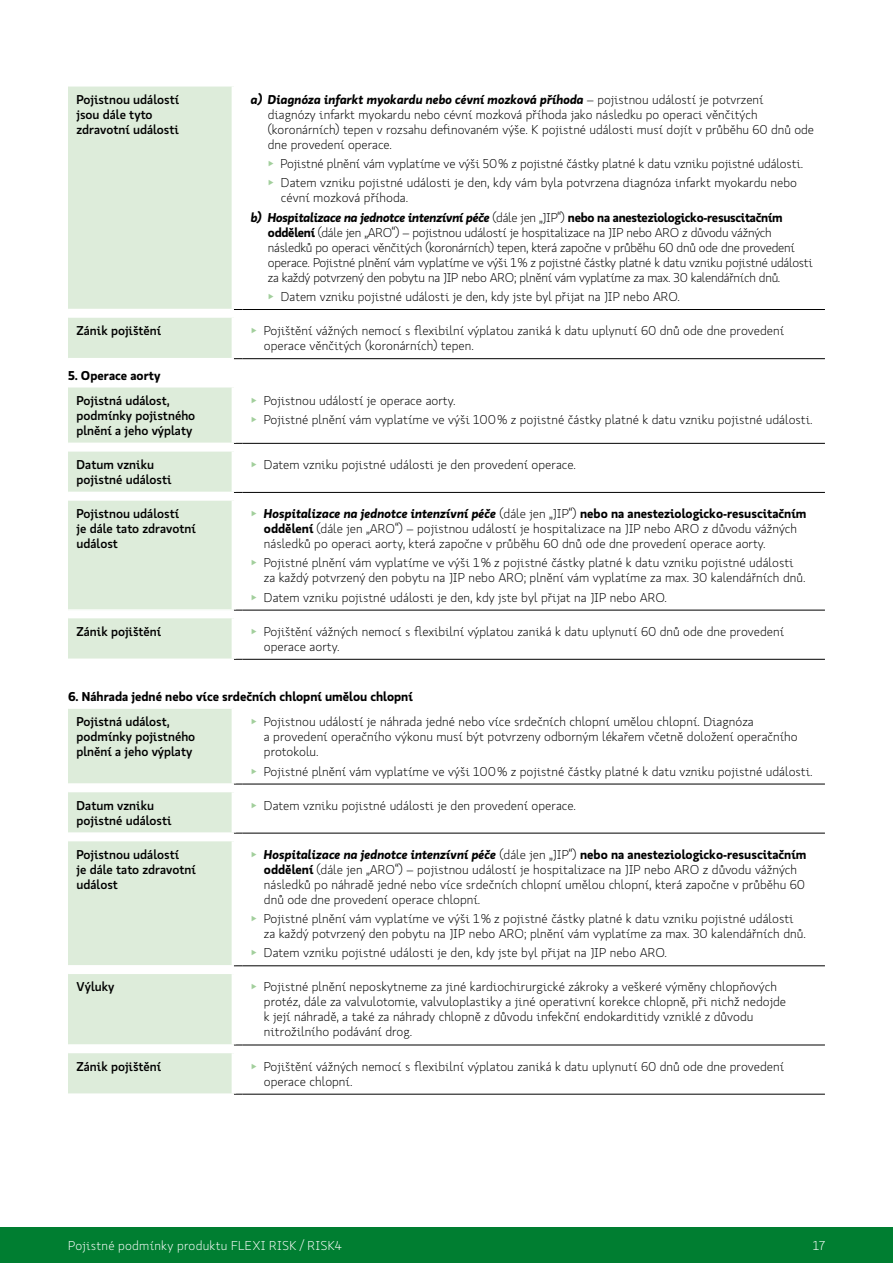
<style>
.page{position:relative;width:893px;height:1263px;background:#fff}
.page>*{position:absolute;margin:0;border:0;box-sizing:border-box;transform-origin:0 0}
.t1{font:300 12.75px/15px "Koop Pro";color:#000}
.t2{font:500 12.75px/15px "Koop Pro";color:#000}
.t3{font:300 12.75px/15px "Koop Pro";letter-spacing:-.02em;color:#000}
.t4{font:italic 700 12.75px/19.2px "Koop Pro";letter-spacing:-.02em;color:#000}
.t5{font:700 12.75px "Koop Pro";color:#000}
.t6{font:300 12.75px "Koop Pro";letter-spacing:.02em;color:#fff}
.s1{font-weight:700;font-style:italic}
.s2{color:#a2cf9c}
.s3{font-weight:300;font-style:normal}
.s4{font-style:normal}
.s5{font-weight:700}
</style>
<div class="page">
<div style="left:0;top:1227px;width:893px;height:36px;background:#007e31"></div>
<div style="left:68px;top:86px;width:166px;height:223px;background:#ddecda"></div>
<hr style="left:242px;top:309px;width:583px;height:1px;background:#000">
<hr style="left:68px;top:85px;width:168px;height:2px;background:#fff">
<hr style="left:232px;top:87px;width:4px;height:222px;background:#fff">
<div style="left:68px;top:317px;width:166px;height:42px;background:#ddecda"></div>
<hr style="left:242px;top:358px;width:583px;height:1px;background:#000">
<hr style="left:68px;top:316px;width:168px;height:2px;background:#fff">
<hr style="left:68px;top:358px;width:166px;height:1px;background:#fff">
<hr style="left:232px;top:318px;width:4px;height:40px;background:#fff">
<div style="left:68px;top:387px;width:166px;height:56px;background:#ddecda"></div>
<hr style="left:242px;top:443px;width:583px;height:1px;background:#000">
<hr style="left:232px;top:387px;width:4px;height:56px;background:#fff">
<div style="left:68px;top:451px;width:166px;height:41px;background:#ddecda"></div>
<hr style="left:242px;top:492px;width:583px;height:1px;background:#000">
<hr style="left:68px;top:450px;width:168px;height:2px;background:#fff">
<hr style="left:232px;top:452px;width:4px;height:40px;background:#fff">
<div style="left:68px;top:500px;width:166px;height:110px;background:#ddecda"></div>
<hr style="left:242px;top:610px;width:583px;height:1px;background:#000">
<hr style="left:68px;top:499px;width:168px;height:2px;background:#fff">
<hr style="left:68px;top:609px;width:166px;height:2px;background:#fff">
<hr style="left:232px;top:501px;width:4px;height:108px;background:#fff">
<div style="left:68px;top:618px;width:166px;height:41px;background:#ddecda"></div>
<hr style="left:242px;top:659px;width:583px;height:1px;background:#000">
<hr style="left:68px;top:658px;width:166px;height:2px;background:#fff">
<hr style="left:232px;top:618px;width:4px;height:40px;background:#fff">
<div style="left:68px;top:708px;width:166px;height:76px;background:#ddecda"></div>
<hr style="left:242px;top:784px;width:583px;height:1px;background:#000">
<hr style="left:68px;top:707px;width:168px;height:2px;background:#fff">
<hr style="left:68px;top:783px;width:166px;height:2px;background:#fff">
<hr style="left:232px;top:709px;width:4px;height:74px;background:#fff">
<div style="left:68px;top:791px;width:166px;height:42px;background:#ddecda"></div>
<hr style="left:242px;top:833px;width:583px;height:1px;background:#000">
<hr style="left:68px;top:791px;width:168px;height:1px;background:#fff">
<hr style="left:68px;top:832px;width:166px;height:2px;background:#fff">
<hr style="left:232px;top:792px;width:4px;height:40px;background:#fff">
<div style="left:68px;top:841px;width:166px;height:125px;background:#ddecda"></div>
<hr style="left:242px;top:965px;width:583px;height:1px;background:#000">
<hr style="left:68px;top:965px;width:166px;height:1px;background:#fff">
<hr style="left:232px;top:841px;width:4px;height:124px;background:#fff">
<div style="left:68px;top:973px;width:166px;height:72px;background:#ddecda"></div>
<hr style="left:242px;top:1045px;width:583px;height:1px;background:#000">
<hr style="left:68px;top:972px;width:168px;height:2px;background:#fff">
<hr style="left:68px;top:1044px;width:166px;height:2px;background:#fff">
<hr style="left:232px;top:974px;width:4px;height:70px;background:#fff">
<div style="left:68px;top:1052px;width:166px;height:42px;background:#ddecda"></div>
<hr style="left:242px;top:1094px;width:583px;height:1px;background:#000">
<hr style="left:68px;top:1052px;width:168px;height:1px;background:#fff">
<hr style="left:68px;top:1093px;width:166px;height:2px;background:#fff">
<hr style="left:232px;top:1053px;width:4px;height:40px;background:#fff">
<p class="t2" style="left:77px;top:91px;width:104px">Pojistnou událostí jsou dále tyto zdravotní události</p>
<p class="t1" style="left:268px;top:92px;width:548px;text-indent:-17px"><span class="s1">a) Diagnóza infarkt myokardu nebo cévní mozková příhoda</span> – pojistnou událostí je potvrzení diagnózy infarkt myokardu nebo cévní mozková příhoda jako následku po operaci věnčitých (koronárních) tepen v rozsahu definovaném výše. K pojistné události musí dojít v průběhu 60 dnů ode dne provedení operace.</p>
<p class="t1" style="left:268px;top:154px;width:537px;line-height:19.2px"><span class="s2">▶</span> Pojistné plnění vám vyplatíme ve výši 50% z pojistné částky platné k datu vzniku pojistné události. <span class="s2">▶</span> Datem vzniku pojistné události je den, kdy vám byla potvrzena diagnóza infarkt myokardu nebo</p>
<p class="t4" style="left:251px;top:188px;width:533px;text-indent:30px"><span class="s3">cévní mozková příhoda.<br></span>b) Hospitalizace na jednotce intenzívní péče <span class="s3">(dále jen „JIP“)</span> <span class="s4">nebo na anesteziologicko-resuscitačním</span></p>
<p class="t3" style="left:268px;top:225px;width:547px"><span class="s5">oddělení</span> (dále jen „ARO“) – pojistnou událostí je hospitalizace na JIP nebo ARO z důvodu vážných následků po operaci věnčitých (koronárních) tepen, která započne v průběhu 60 dnů ode dne provedení operace. Pojistné plnění vám vyplatíme ve výši 1% z pojistné částky platné k datu vzniku pojistné události za každý potvrzený den pobytu na JIP nebo ARO; plnění vám vyplatíme za max. 30 kalendářních dnů.</p>
<p class="t1" style="left:268px;top:289px;width:413px"><span class="s2">▶</span> Datem vzniku pojistné události je den, kdy jste byl přijat na JIP nebo ARO.</p>
<p class="t2" style="left:77px;top:323px;width:86px">Zánik pojištění</p>
<p class="t1" style="left:264px;top:323px;width:522px;text-indent:-13px"><span class="s2">▶</span> Pojištění vážných nemocí s flexibilní výplatou zaniká k datu uplynutí 60 dnů ode dne provedení operace věnčitých (koronárních) tepen.</p>
<p class="t5" style="left:68px;top:366px;width:94px">5. Operace aorty</p>
<p class="t2" style="left:77px;top:392px;width:120px">Pojistná událost, podmínky pojistného plnění a jeho výplaty</p>
<p class="t1" style="left:251px;top:391px;width:563px;line-height:19.2px"><span class="s2">▶</span> Pojistnou událostí je operace aorty.<br><span class="s2">▶</span> Pojistné plnění vám vyplatíme ve výši 100% z pojistné částky platné k datu vzniku pojistné události.</p>
<p class="t2" style="left:77px;top:456px;width:97px">Datum vzniku pojistné události</p>
<p class="t1" style="left:251px;top:457px;width:327px"><span class="s2">▶</span> Datem vzniku pojistné události je den provedení operace.</p>
<p class="t2" style="left:77px;top:506px;width:121px">Pojistnou událostí<br>je dále tato zdravotní událost</p>
<p class="t1" style="left:264px;top:506px;width:544px;text-indent:-13px"><span class="s2">▶</span> <span class="s1">Hospitalizace na jednotce intenzívní péče</span> (dále jen „JIP“) <span class="s5">nebo na anesteziologicko-resuscitačním oddělení</span> (dále jen „ARO“) – pojistnou událostí je hospitalizace na JIP nebo ARO z důvodu vážných následků po operaci aorty, která započne v průběhu 60 dnů ode dne provedení operace aorty.</p>
<p class="t1" style="left:264px;top:555px;width:543px;text-indent:-13px"><span class="s2">▶</span> Pojistné plnění vám vyplatíme ve výši 1% z pojistné částky platné k datu vzniku pojistné události za každý potvrzený den pobytu na JIP nebo ARO; plnění vám vyplatíme za max. 30 kalendářních dnů.</p>
<p class="t1" style="left:251px;top:589px;width:417px"><span class="s2">▶</span> Datem vzniku pojistné události je den, kdy jste byl přijat na JIP nebo ARO.</p>
<p class="t2" style="left:77px;top:623px;width:86px">Zánik pojištění</p>
<p class="t1" style="left:264px;top:624px;width:522px;text-indent:-13px"><span class="s2">▶</span> Pojištění vážných nemocí s flexibilní výplatou zaniká k datu uplynutí 60 dnů ode dne provedení operace aorty.</p>
<p class="t5" style="left:68px;top:688px;width:346px">6. Náhrada jedné nebo více srdečních chlopní umělou chlopní</p>
<p class="t2" style="left:77px;top:714px;width:120px">Pojistná událost, podmínky pojistného plnění a jeho výplaty</p>
<p class="t1" style="left:264px;top:714px;width:535px;text-indent:-13px"><span class="s2">▶</span> Pojistnou událostí je náhrada jedné nebo více srdečních chlopní umělou chlopní. Diagnóza<br>a provedení operačního výkonu musí být potvrzeny odborným lékařem včetně doložení operačního protokolu.</p>
<p class="t1" style="left:251px;top:763px;width:563px"><span class="s2">▶</span> Pojistné plnění vám vyplatíme ve výši 100% z pojistné částky platné k datu vzniku pojistné události.</p>
<p class="t2" style="left:77px;top:797px;width:97px">Datum vzniku pojistné události</p>
<p class="t1" style="left:251px;top:797px;width:327px"><span class="s2">▶</span> Datem vzniku pojistné události je den provedení operace.</p>
<p class="t2" style="left:77px;top:846px;width:121px">Pojistnou událostí<br>je dále tato zdravotní událost</p>
<p class="t1" style="left:264px;top:847px;width:544px;text-indent:-13px"><span class="s2">▶</span> <span class="s1">Hospitalizace na jednotce intenzívní péče</span> (dále jen „JIP“) <span class="s5">nebo na anesteziologicko-resuscitačním oddělení</span> (dále jen „ARO“) – pojistnou událostí je hospitalizace na JIP nebo ARO z důvodu vážných následků po náhradě jedné nebo více srdečních chlopní umělou chlopní, která započne v průběhu 60 dnů ode dne provedení operace chlopní.</p>
<p class="t1" style="left:264px;top:911px;width:543px;text-indent:-13px"><span class="s2">▶</span> Pojistné plnění vám vyplatíme ve výši 1% z pojistné částky platné k datu vzniku pojistné události za každý potvrzený den pobytu na JIP nebo ARO; plnění vám vyplatíme za max. 30 kalendářních dnů.</p>
<p class="t1" style="left:251px;top:945px;width:417px"><span class="s2">▶</span> Datem vzniku pojistné události je den, kdy jste byl přijat na JIP nebo ARO.</p>
<p class="t2" style="left:77px;top:979px;width:39px">Výluky</p>
<p class="t1" style="left:264px;top:979px;width:524px;text-indent:-13px"><span class="s2">▶</span> Pojistné plnění neposkytneme za jiné kardiochirurgické zákroky a veškeré výměny chlopňových protéz, dále za valvulotomie, valvuloplastiky a jiné operativní korekce chlopně, při nichž nedojde k její náhradě, a také za náhrady chlopně z důvodu infekční endokarditidy vzniklé z důvodu nitrožilního podávání drog.</p>
<p class="t2" style="left:77px;top:1058px;width:86px">Zánik pojištění</p>
<p class="t1" style="left:264px;top:1058px;width:522px;text-indent:-13px"><span class="s2">▶</span> Pojištění vážných nemocí s flexibilní výplatou zaniká k datu uplynutí 60 dnů ode dne provedení operace chlopní.</p>
<p class="t6" style="left:68px;top:1237px;width:275px">Pojistné podmínky produktu FLEXI RISK / RISK4</p>
<p class="t6" style="left:813px;top:1237px;width:14px">17</p>
</div>
